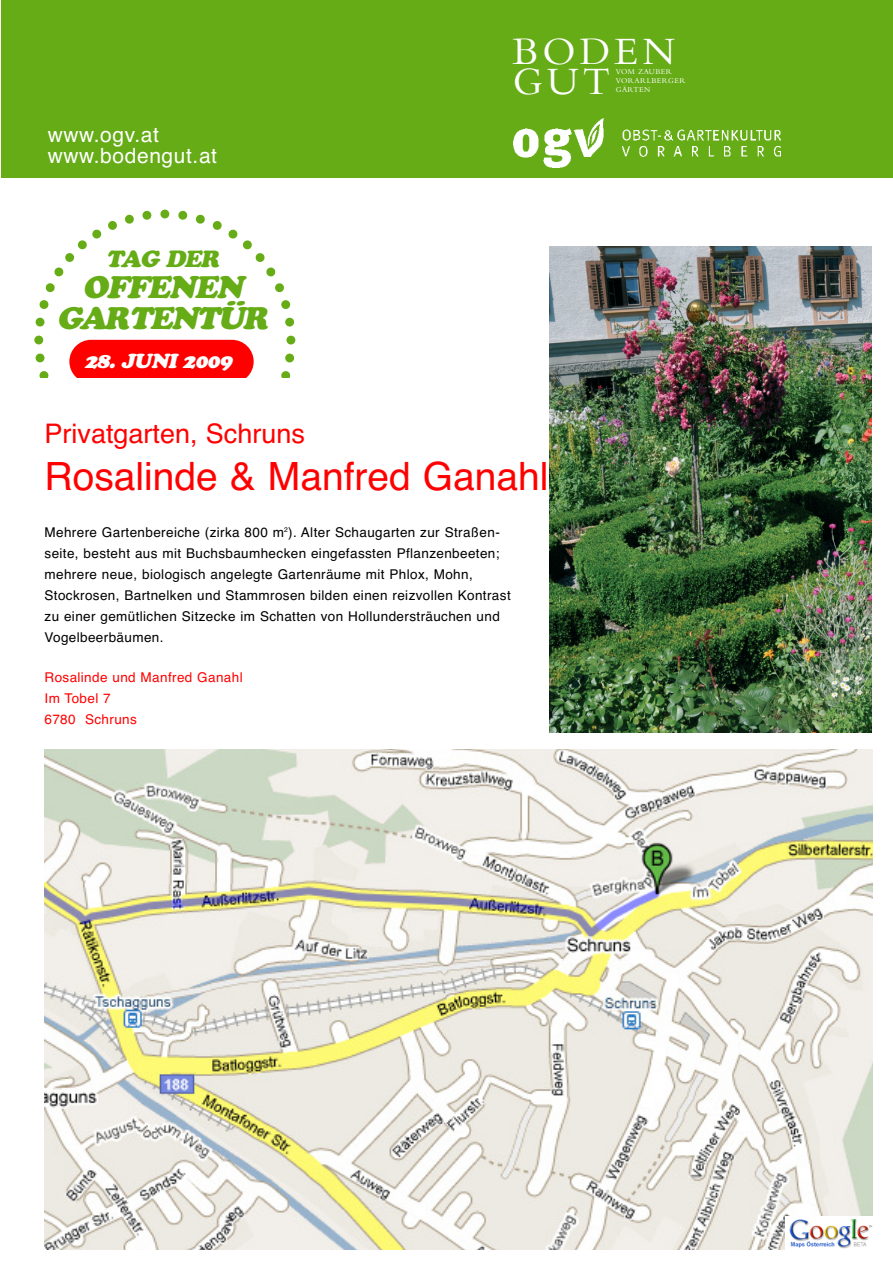
<style>
.page{position:relative;width:893px;height:1263px;background:#fff}
.page>*{position:absolute;margin:0;border:0;box-sizing:border-box;transform-origin:0 0}
.t1{font:40.35px/30.3px "Bembo";letter-spacing:.1em;color:#fff}
.t2{font:39px "Helvetica";color:#f00}
.t3{font:italic 900 31.05px/31px "Cooper";letter-spacing:-.05em;color:#65ac16;text-align:center}
.t4{font:27px "Helvetica";color:#f00}
.t5{font:italic 900 23.25px "Cooper";color:#65ac16}
.t6{font:21px/21px "Helvetica";letter-spacing:.03em;color:#fff}
.t7{font:italic 900 20.1px "Cooper";letter-spacing:-.025em;color:#fff}
.t8{font:13.5px/21px "Helvetica";letter-spacing:.03em;color:#000}
.t9{font:13.5px/21px "Helvetica";letter-spacing:.03em;color:#f00}
.t10{font:7.8px/9.3px "Bembo";letter-spacing:.05em;color:#fff}
</style>
<div class="page">
<div style="left:1px;top:0;width:892px;height:178px;background:#65ac16"></div>
<svg style="left:34px;top:209px;width:262px;height:169px"></svg>
<img style="left:45px;top:750px;width:827px;height:500px">
<img style="left:785px;top:1216px;width:88px;height:33px">
<div style="left:69px;top:340px;width:185px;height:43px;background:#f00;border-radius:22px"></div>
<img style="left:550px;top:246px;width:321px;height:486px">
<div style="left:25px;top:378px;width:326px;height:342px;background:#fff"></div>
<img style="left:514px;top:119px;width:266px;height:49px">
<h3 class="t6" style="left:48px;top:125px;width:171px">www.ogv.at www.bodengut.at</h3>
<h3 class="t5" style="left:106px;top:245px;width:115px">TAG DER</h3>
<h3 class="t3" style="left:56px;top:272px;width:213px">OFFENEN<br>GARTENTÜR</h3>
<h3 class="t7" style="left:84px;top:349px;width:149px">28. JUNI 2009</h3>
<h1 class="t1" style="left:513px;top:40px;width:164px">BODEN<br>GUT</h1>
<p class="t10" style="left:616px;top:68px;width:71px">VOM ZAUBER<br>VORARLBERGER<br>GÄRTEN</p>
<h3 class="t4" style="left:45px;top:418px;width:262px">Privatgarten, Schruns</h3>
<h2 class="t2" style="left:45px;top:453px;width:505px">Rosalinde &amp; Manfred Ganahl</h2>
<p class="t8" style="left:45px;top:522px;width:468px">Mehrere Gartenbereiche (zirka 800 m<sup>2</sup>). Alter Schaugarten zur Straßen&shy;seite, besteht aus mit Buchsbaumhecken eingefassten Pflanzenbeeten; mehrere neue, biologisch angelegte Gartenräume mit Phlox, Mohn, Stockrosen, Bartnelken und Stammrosen bilden einen reizvollen Kontrast zu einer gemütlichen Sitzecke im Schatten von Hollundersträuchen und Vogelbeerbäumen.</p>
<p class="t9" style="left:45px;top:667px;width:200px">Rosalinde und Manfred Ganahl<br>Im Tobel 7<br>6780 Schruns</p>
</div>
